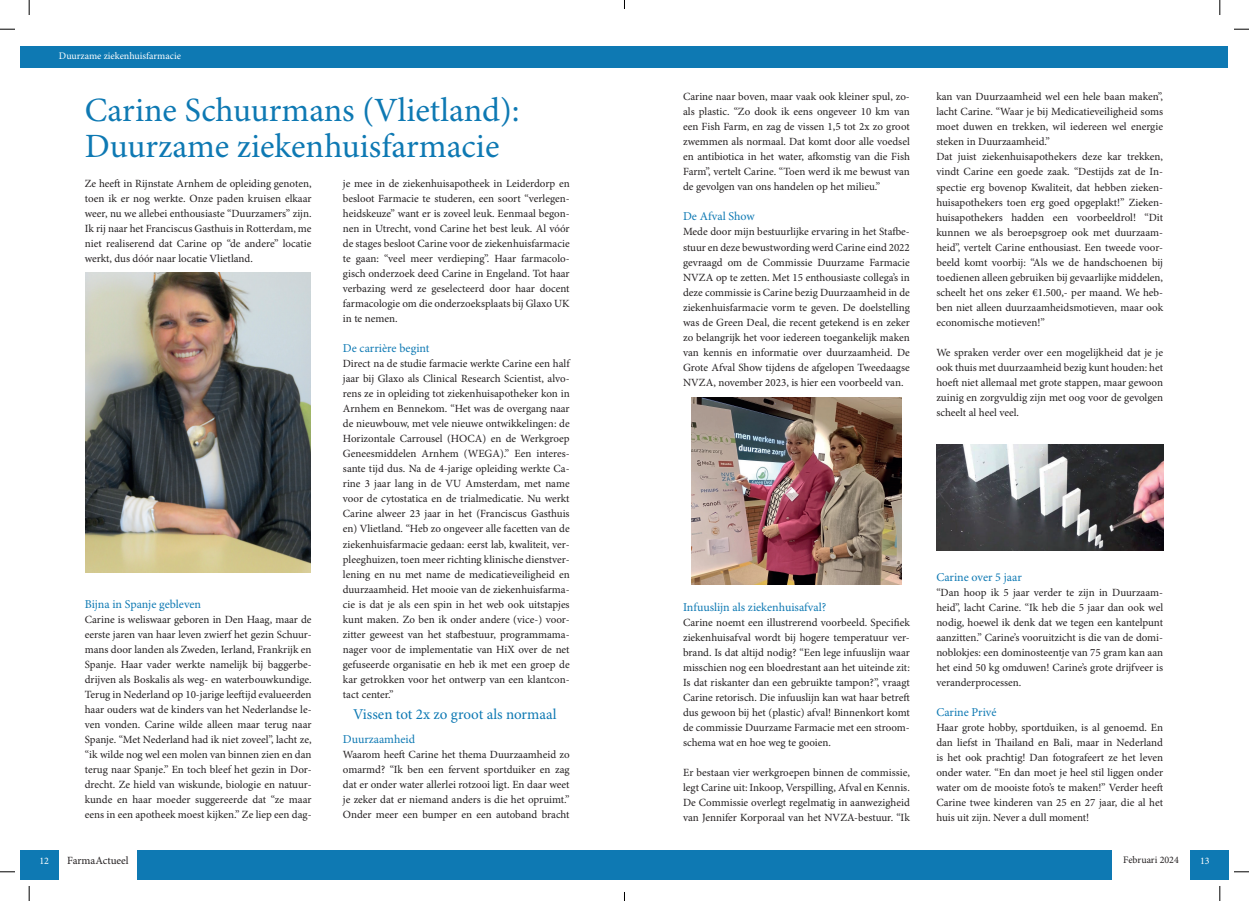
<style>
.page{position:relative;width:1249px;height:901px;background:#fff}
.page>*{position:absolute;margin:0;border:0;box-sizing:border-box;transform-origin:0 0}
.t1{font:34px/36px "Minion Pro";color:#0e79b3}
.t2{font:15px "Minion Pro";letter-spacing:-.005em;color:#0e79b3}
.t3{font:12px "Minion Pro";color:#0e79b3}
.t4{font:11px/15px "Minion Pro";color:#231f20;text-align:justify}
.t5{font:11px "Minion Pro";color:#fff}
.t6{font:10px "Minion Pro";color:#fff}
.t7{font:10px "Minion Pro";color:#231f20}
.s1{font-size:10px}
</style>
<div class="page">
<div style="left:137px;top:850px;width:487px;height:30px;background:#0e79b3"></div>
<div style="left:21px;top:850px;width:38px;height:30px;background:#0e79b3"></div>
<div style="left:624px;top:850px;width:488px;height:30px;background:#0e79b3"></div>
<div style="left:1190px;top:850px;width:38px;height:30px;background:#0e79b3"></div>
<img style="left:86px;top:273px;width:224px;height:299px">
<img style="left:936px;top:444px;width:227px;height:106px">
<img style="left:691px;top:397px;width:211px;height:187px">
<div style="left:21px;top:47px;width:1207px;height:21px;background:#0e79b3"></div>
<svg style="left:0;top:29px;width:15px;height:1px"></svg>
<svg style="left:1234px;top:29px;width:15px;height:1px"></svg>
<svg style="left:0;top:871px;width:15px;height:1px"></svg>
<svg style="left:1234px;top:871px;width:15px;height:1px"></svg>
<svg style="left:29px;top:0;width:1px;height:15px"></svg>
<svg style="left:29px;top:886px;width:1px;height:14px"></svg>
<svg style="left:1219px;top:0;width:2px;height:15px"></svg>
<svg style="left:1219px;top:886px;width:2px;height:14px"></svg>
<p class="t6" style="left:59px;top:50px;width:123px">Duurzame ziekenhuisfarmacie</p>
<h1 class="t1" style="left:85px;top:93px;width:436px">Carine Schuurmans (Vlietland):<br>Duurzame ziekenhuisfarmacie</h1>
<p class="t4" style="left:343px;top:176px;width:228px">je mee in de ziekenhuisapotheek in Leiderdorp en besloot Farmacie te studeren, een soort “verlegen&shy;heidskeuze” want er is zoveel leuk. Eenmaal begon&shy;nen in Utrecht, vond Carine het best leuk. Al vóór de stages besloot Carine voor de ziekenhuisfarmacie te gaan: “veel meer verdieping”. Haar farmacolo&shy;gisch onderzoek deed Carine in Engeland. Tot haar verbazing werd ze geselecteerd door haar docent farmacologie om die onderzoeksplaats bij Glaxo UK in te nemen.</p>
<p class="t3" style="left:343px;top:341px;width:88px">De carrière begint</p>
<p class="t4" style="left:343px;top:356px;width:228px">Direct na de studie farmacie werkte Carine een half jaar bij Glaxo als Clinical Research Scientist, alvo&shy;rens ze in opleiding tot ziekenhuisapotheker kon in Arnhem en Bennekom. “Het was de overgang naar de nieuwbouw, met vele nieuwe ontwikkelingen: de Horizontale Carrousel (HOCA) en de Werkgroep Geneesmiddelen Arnhem (WEGA).” Een interes&shy;sante tijd dus. Na de 4-jarige opleiding werkte Ca&shy;rine 3 jaar lang in de VU Amsterdam, met name voor de cytostatica en de trialmedicatie. Nu werkt Carine alweer 23 jaar in het (Franciscus Gasthuis en) Vlietland. “Heb zo ongeveer alle facetten van de ziekenhuisfarmacie gedaan: eerst lab, kwaliteit, ver&shy;pleeghuizen, toen meer richting klinische dienstver&shy;lening en nu met name de medicatieveiligheid en duurzaamheid. Het mooie van de ziekenhuisfarma&shy;cie is dat je als een spin in het web ook uitstapjes kunt maken. Zo ben ik onder andere (vice-) voor&shy;zitter geweest van het stafbestuur, programmama&shy;nager voor de implementatie van HiX over de net gefuseerde organisatie en heb ik met een groep de kar getrokken voor het ontwerp van een klantcon&shy;tact center.”</p>
<p class="t3" style="left:343px;top:731px;width:74px">Duurzaamheid</p>
<p class="t4" style="left:343px;top:746px;width:228px">Waarom heeft Carine het thema Duurzaamheid zo omarmd? “Ik ben een fervent sportduiker en zag dat er onder water allerlei rotzooi ligt. En daar weet je zeker dat er niemand anders is die het opruimt.” Onder meer een bumper en een autoband bracht</p>
<p class="t4" style="left:85px;top:176px;width:228px">Ze heeft in Rijnstate Arnhem de opleiding genoten, toen ik er nog werkte. Onze paden kruisen elkaar weer, nu we allebei enthousiaste “Duurzamers” zijn.<br>Ik rij naar het Franciscus Gasthuis in Rotterdam, me niet realiserend dat Carine op “de andere” locatie werkt, dus dóór naar locatie Vlietland.</p>
<p class="t3" style="left:85px;top:596px;width:118px">Bijna in Spanje gebleven</p>
<p class="t4" style="left:85px;top:611px;width:228px">Carine is weliswaar geboren in Den Haag, maar de eerste jaren van haar leven zwierf het gezin Schuur&shy;mans door landen als Zweden, Ierland, Frankrijk en Spanje. Haar vader werkte namelijk bij baggerbe&shy;drijven als Boskalis als weg- en waterbouwkundige.<br>Terug in Nederland op 10-jarige leeftijd evalueerden haar ouders wat de kinders van het Nederlandse le&shy;ven vonden. Carine wilde alleen maar terug naar Spanje. “Met Nederland had ik niet zoveel”, lacht ze, “ik wilde nog wel een molen van binnen zien en dan terug naar Spanje.” En toch bleef het gezin in Dor&shy;drecht. Ze hield van wiskunde, biologie en natuur&shy;kunde en haar moeder suggereerde dat “ze maar eens in een apotheek moest kijken.” Ze liep een dag-</p>
<h2 class="t2" style="left:353px;top:705px;width:205px">Vissen tot 2x zo groot als normaal</h2>
<p class="t5" style="left:29px;top:853px;width:21px">12 <span class="s1">12</span></p>
<p class="t4" style="left:67px;top:853px;width:63px">FarmaActueel</p>
<p class="t4" style="left:683px;top:90px;width:228px">Carine naar boven, maar vaak ook kleiner spul, zo&shy;als plastic. “Zo dook ik eens ongeveer 10 km van een Fish Farm, en zag de vissen 1,5 tot 2x zo groot zwemmen als normaal. Dat komt door alle voedsel en antibiotica in het water, afkomstig van die Fish Farm”, vertelt Carine. “Toen werd ik me bewust van de gevolgen van ons handelen op het milieu.”</p>
<p class="t3" style="left:683px;top:209px;width:73px">De Afval Show</p>
<p class="t4" style="left:683px;top:225px;width:228px">Mede door mijn bestuurlijke ervaring in het Stafbe&shy;stuur en deze bewustwording werd Carine eind 2022 gevraagd om de Commissie Duurzame Farmacie NVZA op te zetten. Met 15 enthousiaste collega’s in deze commissie is Carine bezig Duurzaamheid in de ziekenhuisfarmacie vorm te geven. De doelstelling was de Green Deal, die recent getekend is en zeker zo belangrijk het voor iedereen toegankelijk maken van kennis en informatie over duurzaamheid. De Grote Afval Show tijdens de afgelopen Tweedaagse NVZA, november 2023, is hier een voorbeeld van.</p>
<p class="t4" style="left:936px;top:90px;width:228px;text-align:left">kan van Duurzaamheid wel een hele baan maken”, lacht Carine. “Waar je bij Medicatieveiligheid soms moet duwen en trekken, wil iedereen wel energie steken in Duurzaamheid.”<br>Dat juist ziekenhuisapothekers deze kar trekken, vindt Carine een goede zaak. “Destijds zat de In&shy;spectie erg bovenop Kwaliteit, dat hebben zieken&shy;huisapothekers toen erg goed opgeplakt!” Zieken&shy;huisapothekers hadden een voorbeeldrol! “Dit kunnen we als beroepsgroep ook met duurzaam&shy;heid”, vertelt Carine enthousiast. Een tweede voor&shy;beeld komt voorbij: “Als we de handschoenen bij toedienen alleen gebruiken bij gevaarlijke middelen, scheelt het ons zeker €1.500,- per maand. We heb&shy;ben niet alleen duurzaamheidsmotieven, maar ook economische motieven!”</p>
<p class="t4" style="left:936px;top:345px;width:228px">We spraken verder over een mogelijkheid dat je je ook thuis met duurzaamheid bezig kunt houden: het hoeft niet allemaal met grote stappen, maar gewoon zuinig en zorgvuldig zijn met oog voor de gevolgen scheelt al heel veel.</p>
<p class="t3" style="left:683px;top:599px;width:145px">Infuuslijn als ziekenhuisafval?</p>
<p class="t4" style="left:683px;top:615px;width:228px">Carine noemt een illustrerend voorbeeld. Specifiek ziekenhuisafval wordt bij hogere temperatuur ver&shy;brand. Is dat altijd nodig? “Een lege infuuslijn waar misschien nog een bloedrestant aan het uiteinde zit:<br>Is dat riskanter dan een gebruikte tampon?”, vraagt Carine retorisch. Die infuuslijn kan wat haar betreft dus gewoon bij het (plastic) afval! Binnenkort komt de commissie Duurzame Farmacie met een stroom&shy;schema wat en hoe weg te gooien.</p>
<p class="t4" style="left:683px;top:765px;width:228px">Er bestaan vier werkgroepen binnen de commissie, legt Carine uit: Inkoop, Verspilling, Afval en Kennis.<br>De Commissie overlegt regelmatig in aanwezigheid van Jennifer Korporaal van het NVZA-bestuur. “Ik</p>
<p class="t3" style="left:936px;top:569px;width:87px">Carine over 5 jaar</p>
<p class="t4" style="left:936px;top:585px;width:228px">“Dan hoop ik 5 jaar verder te zijn in Duurzaam&shy;heid”, lacht Carine. “Ik heb die 5 jaar dan ook wel nodig, hoewel ik denk dat we tegen een kantelpunt aanzitten.” Carine’s vooruitzicht is die van de domi&shy;noblokjes: een dominosteentje van 75 gram kan aan het eind 50 kg omduwen! Carine’s grote drijfveer is veranderprocessen.</p>
<p class="t3" style="left:936px;top:704px;width:62px">Carine Privé</p>
<p class="t4" style="left:936px;top:720px;width:228px">Haar grote hobby, sportduiken, is al genoemd. En dan liefst in Thailand en Bali, maar in Nederland is het ook prachtig! Dan fotografeert ze het leven onder water. “En dan moet je heel stil liggen onder water om de mooiste foto’s te maken!” Verder heeft Carine twee kinderen van 25 en 27 jaar, die al het huis uit zijn. Never a dull moment!</p>
<p class="t7" style="left:1123px;top:854px;width:57px">Februari 2024</p>
<p class="t6" style="left:1200px;top:854px;width:11px">13</p>
</div>
